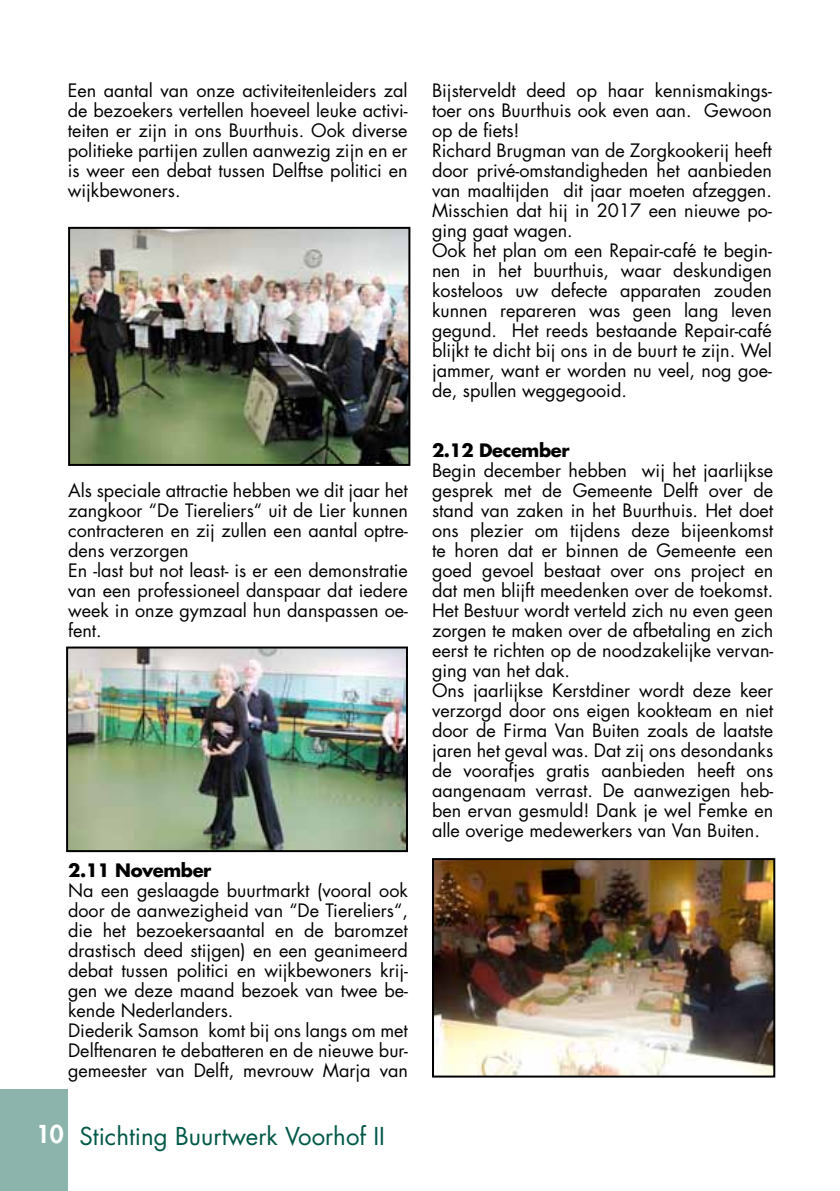
<style>
.page{position:relative;width:840px;height:1191px;background:#fff}
.page>*{position:absolute;margin:0;border:0;box-sizing:border-box;transform-origin:0 0}
.t1{font:24px "Futura";color:#005847}
.t2{font:18px/20px "Futura";color:#000}
.t3{font:700 18px "Futura";letter-spacing:-.025em;color:#000}
.s1{font-weight:800;color:#fff}
</style>
<div class="page">
<div style="left:0;top:1089px;width:68px;height:102px;background:#8cb4ac"></div>
<img style="left:71px;top:230px;width:336px;height:233px">
<div style="left:68px;top:227px;width:342px;height:239px;border:2px solid #000"></div>
<img style="left:435px;top:861px;width:336px;height:213px">
<div style="left:432px;top:858px;width:342px;height:219px;border:2px solid #000"></div>
<img style="left:69px;top:649px;width:336px;height:200px">
<div style="left:66px;top:646px;width:342px;height:206px;border:2px solid #000"></div>
<p class="t2" style="left:68px;top:80px;width:341px;text-align:justify">Een aantal van onze activiteitenleiders zal de bezoekers vertellen hoeveel leuke activi&shy;teiten er zijn in ons Buurthuis. Ook diverse politieke partijen zullen aanwezig zijn en er is weer een debat tussen Delftse politici en wijkbewoners.</p>
<p class="t2" style="left:68px;top:480px;width:341px">Als speciale attractie hebben we dit jaar het zangkoor “De Tiereliers“ uit de Lier kunnen contracteren en zij zullen een aantal optre&shy;dens verzorgen<br>En -last but not least- is er een demonstratie van een professioneel danspaar dat iedere week in onze gymzaal hun danspassen oe&shy;fent.</p>
<p class="t3" style="left:68px;top:857px;width:145px">2.11 November</p>
<p class="t2" style="left:68px;top:880px;width:341px">Na een geslaagde buurtmarkt (vooral ook door de aanwezigheid van “De Tiereliers“, die het bezoekersaantal en de baromzet drastisch deed stijgen) en een geanimeerd debat tussen politici en wijkbewoners krij&shy;gen we deze maand bezoek van twee be&shy;kende Nederlanders.<br>Diederik Samson komt bij ons langs om met Delftenaren te debatteren en de nieuwe bur&shy;gemeester van Delft, mevrouw Marja van</p>
<h1 class="t1" style="left:36px;top:1119px;width:350px"><span class="s1">10</span> Stichting Buurtwerk Voorhof II</h1>
<p class="t2" style="left:432px;top:80px;width:341px">Bijsterveldt deed op haar kennismakings&shy;toer ons Buurthuis ook even aan. Gewoon op de fiets!<br>Richard Brugman van de Zorgkookerij heeft door privé-omstandigheden het aanbieden van maaltijden dit jaar moeten afzeggen.<br>Misschien dat hij in 2017 een nieuwe po&shy;ging gaat wagen.<br>Ook het plan om een Repair-café te begin&shy;nen in het buurthuis, waar deskundigen kosteloos uw defecte apparaten zouden kunnen repareren was geen lang leven gegund. Het reeds bestaande Repair-café blijkt te dicht bij ons in de buurt te zijn. Wel jammer, want er worden nu veel, nog goe&shy;de, spullen weggegooid.</p>
<p class="t3" style="left:432px;top:437px;width:139px">2.12 December</p>
<p class="t2" style="left:432px;top:460px;width:342px">Begin december hebben wij het jaarlijkse gesprek met de Gemeente Delft over de stand van zaken in het Buurthuis. Het doet ons plezier om tijdens deze bijeenkomst te horen dat er binnen de Gemeente een goed gevoel bestaat over ons project en dat men blijft meedenken over de toekomst.<br>Het Bestuur wordt verteld zich nu even geen zorgen te maken over de afbetaling en zich eerst te richten op de noodzakelijke vervan&shy;ging van het dak.<br>Ons jaarlijkse Kerstdiner wordt deze keer verzorgd door ons eigen kookteam en niet door de Firma Van Buiten zoals de laatste jaren het geval was. Dat zij ons desondanks de voorafjes gratis aanbieden heeft ons aangenaam verrast. De aanwezigen heb&shy;ben ervan gesmuld! Dank je wel Femke en alle overige medewerkers van Van Buiten.</p>
</div>
